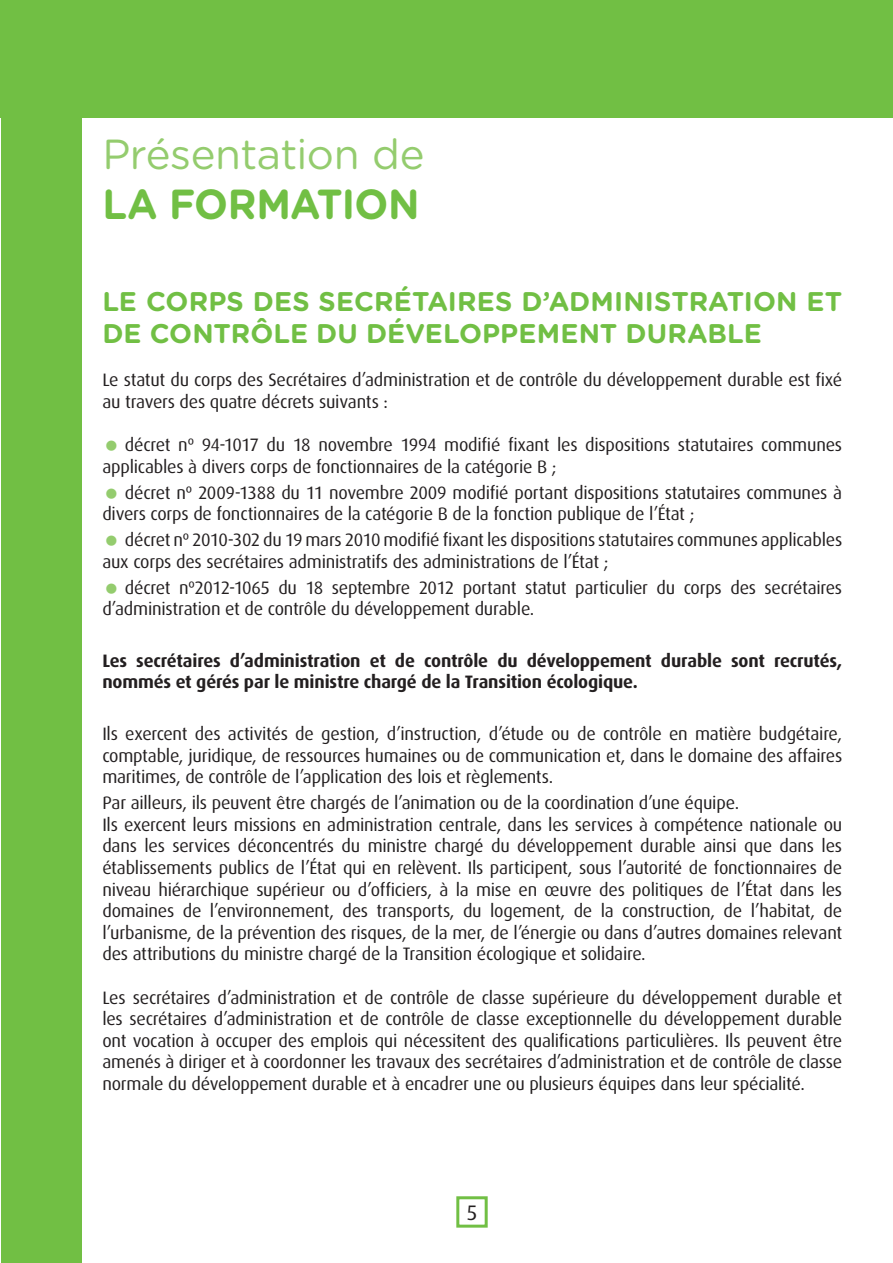
<style>
.page{position:relative;width:893px;height:1263px;background:#fff}
.page>*{position:absolute;margin:0;border:0;box-sizing:border-box;transform-origin:0 0}
.t1{font:42px "Gotham Rounded";letter-spacing:-.015em;color:#94cc6e}
.t2{font:700 42px "Gotham Rounded";letter-spacing:-.015em;color:#71bf44;scale:.95 1}
.t3{font:700 27px/32.4px "Gotham Rounded";letter-spacing:.005em;color:#71bf44}
.t4{font:21px "Dax OT";color:#231f20}
.t5{font:18px/21.6px "Dax OT";letter-spacing:-.015em;color:#231f20}
.t6{font:700 18px/21.6px "Dax OT";letter-spacing:-.01em;color:#231f20}
</style>
<div class="page">
<div style="left:1px;top:1px;width:81px;height:1262px;background:#71bf44"></div>
<div style="left:0;top:0;width:893px;height:118px;background:#71bf44"></div>
<div style="left:456px;top:1196px;width:32px;height:31px;border:3px solid #71bf44"></div>
<p class="t1" style="left:102px;top:125px;width:324px">Présentation de</p>
<p class="t2" style="left:102px;top:173px;width:336px">LA FORMATION</p>
<p class="t3" style="left:102px;top:284px;width:741px">LE CORPS DES SECRÉTAIRES D’ADMINISTRATION ET<br>DE CONTRÔLE DU DÉVELOPPEMENT DURABLE</p>
<p class="t5" style="left:102px;top:369px;width:741px">Le statut du corps des Secrétaires d’administration et de contrôle du développement durable est fixé au travers des quatre décrets suivants :</p>
<p class="t5" style="left:102px;top:434px;width:741px;text-indent:23px">décret nº 94-1017 du 18 novembre 1994 modifié fixant les dispositions statutaires communes applicables à divers corps de fonctionnaires de la catégorie B ;</p>
<p class="t5" style="left:102px;top:482px;width:741px;text-indent:23px">décret nº 2009-1388 du 11 novembre 2009 modifié portant dispositions statutaires communes à divers corps de fonctionnaires de la catégorie B de la fonction publique de l’État ;</p>
<p class="t5" style="left:102px;top:529px;width:741px;text-indent:23px">décret nº 2010-302 du 19 mars 2010 modifié fixant les dispositions statutaires communes applicables aux corps des secrétaires administratifs des administrations de l’État ;</p>
<p class="t5" style="left:102px;top:577px;width:741px;text-indent:23px">décret nº2012-1065 du 18 septembre 2012 portant statut particulier du corps des secrétaires d’administration et de contrôle du développement durable.</p>
<p class="t6" style="left:102px;top:650px;width:741px">Les secrétaires d’administration et de contrôle du développement durable sont recrutés, nommés et gérés par le ministre chargé de la Transition écologique.</p>
<p class="t5" style="left:102px;top:723px;width:741px;text-align:justify">Ils exercent des activités de gestion, d’instruction, d’étude ou de contrôle en matière budgétaire, comptable, juridique, de ressources humaines ou de communication et, dans le domaine des affaires maritimes, de contrôle de l’application des lois et règlements.</p>
<p class="t5" style="left:102px;top:792px;width:638px">Par ailleurs, ils peuvent être chargés de l’animation ou de la coordination d’une équipe.</p>
<p class="t5" style="left:102px;top:814px;width:741px;text-align:justify">Ils exercent leurs missions en administration centrale, dans les services à compétence nationale ou dans les services déconcentrés du ministre chargé du développement durable ainsi que dans les établissements publics de l’État qui en relèvent. Ils participent, sous l’autorité de fonctionnaires de niveau hiérarchique supérieur ou d’officiers, à la mise en œuvre des politiques de l’État dans les domaines de l’environnement, des transports, du logement, de la construction, de l’habitat, de l’urbanisme, de la prévention des risques, de la mer, de l’énergie ou dans d’autres domaines relevant des attributions du ministre chargé de la Transition écologique et solidaire.</p>
<p class="t5" style="left:102px;top:987px;width:741px;text-align:justify">Les secrétaires d’administration et de contrôle de classe supérieure du développement durable et les secrétaires d’administration et de contrôle de classe exceptionnelle du développement durable ont vocation à occuper des emplois qui nécessitent des qualifications particulières. Ils peuvent être amenés à diriger et à coordonner les travaux des secrétaires d’administration et de contrôle de classe normale du développement durable et à encadrer une ou plusieurs équipes dans leur spécialité.</p>
<p class="t4" style="left:466px;top:1201px;width:13px">5</p>
</div>
